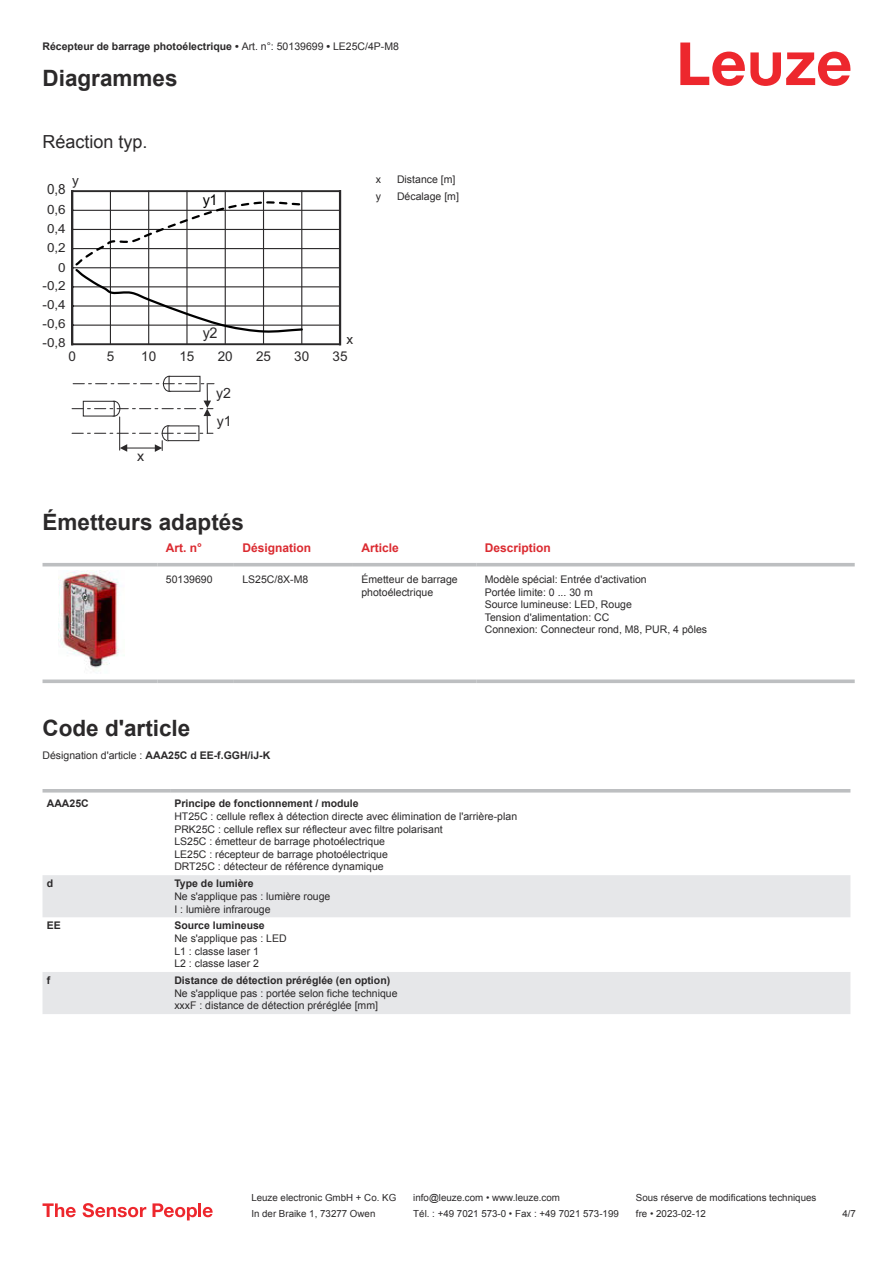
<style>
.page{position:relative;width:893px;height:1263px;background:#fff}
.page>*{position:absolute;margin:0;border:0;box-sizing:border-box;transform-origin:0 0}
.t1{font:700 22.5px "Arial";color:#2b292a}
.t2{font:18px "Arial";color:#2b292a}
.t3{font:14.85px "Arial";color:#2b292a}
.t4{font:14.85px "Arial";color:#000}
.t5{font:14.1px/27.8px "Arial";color:#2b292a}
.t6{font:13.95px "Arial";color:#2b292a;scale:.96 1}
.t7{font:13.5px "Arial";color:#2b292a}
.t8{font:12.75px "Arial";color:#2b292a;scale:1.06 1}
.t9{font:12.45px/19.2px "Arial";color:#2b292a;scale:1.08 1}
.t10{font:700 12px "Arial";color:#db2a30}
.t11{font:10.5px/12.6px "Arial";color:#2b292a}
.t12{font:700 10.5px "Arial";color:#2b292a}
.t13{font:9.75px "Arial";color:#2b292a}
.s1{font-weight:400}
.s2{font-weight:700}
</style>
<div class="page">
<svg style="left:680px;top:43px;width:170px;height:43px"></svg>
<svg style="left:43px;top:566px;width:812px;height:90px"></svg>
<hr style="left:43px;top:563px;width:114px;height:3px;background:#bdbfc1">
<hr style="left:157px;top:563px;width:77px;height:3px;background:#bdbfc1">
<hr style="left:234px;top:563px;width:119px;height:3px;background:#bdbfc1">
<hr style="left:353px;top:563px;width:123px;height:3px;background:#bdbfc1">
<hr style="left:476px;top:563px;width:379px;height:3px;background:#bdbfc1">
<svg style="left:43px;top:679px;width:114px;height:4px"></svg>
<svg style="left:157px;top:679px;width:77px;height:4px"></svg>
<svg style="left:234px;top:679px;width:119px;height:4px"></svg>
<svg style="left:353px;top:679px;width:123px;height:4px"></svg>
<svg style="left:476px;top:679px;width:379px;height:4px;background:#c5c7c9"></svg>
<img style="left:58px;top:571px;width:66px;height:100px">
<svg style="left:43px;top:792px;width:807px;height:1px"></svg>
<svg style="left:43px;top:875px;width:807px;height:139px;fill:#e6e7e9"></svg>
<hr style="left:43px;top:789px;width:127px;height:3px;background:#bdbfc1">
<hr style="left:170px;top:789px;width:680px;height:3px;background:#bdbfc1">
<svg style="left:43px;top:1203px;width:33px;height:14px"></svg>
<svg style="left:83px;top:1203px;width:63px;height:14px"></svg>
<svg style="left:153px;top:1203px;width:44px;height:17px"></svg>
<hr style="left:198px;top:1203px;width:3px;height:14px;background:#ed272d">
<svg style="left:203px;top:1207px;width:10px;height:10px"></svg>
<hr style="left:73px;top:210px;width:267px;height:1px;background:#2b292a">
<hr style="left:73px;top:229px;width:267px;height:1px;background:#2b292a">
<hr style="left:74px;top:248px;width:266px;height:1px;background:#2b292a">
<hr style="left:73px;top:267px;width:267px;height:1px;background:#2b292a">
<hr style="left:73px;top:286px;width:267px;height:1px;background:#2b292a">
<hr style="left:73px;top:305px;width:267px;height:2px;background:#2b292a">
<hr style="left:74px;top:325px;width:266px;height:1px;background:#2b292a">
<div style="left:71px;top:190px;width:270px;height:155px;border:2px solid #2b292a"></div>
<hr style="left:71px;top:191px;width:2px;height:153px;background:#2b292a">
<hr style="left:110px;top:191px;width:1px;height:153px;background:#2b292a">
<hr style="left:148px;top:191px;width:1px;height:153px;background:#2b292a">
<hr style="left:186px;top:191px;width:2px;height:153px;background:#2b292a">
<hr style="left:225px;top:191px;width:1px;height:153px;background:#2b292a">
<hr style="left:263px;top:191px;width:1px;height:153px;background:#2b292a">
<hr style="left:301px;top:191px;width:1px;height:153px;background:#2b292a">
<hr style="left:339px;top:191px;width:2px;height:153px;background:#2b292a">
<div style="left:162px;top:425px;width:12px;height:16px;border:1px solid #2b292a;border-radius:50%"></div>
<div style="left:168px;top:426px;width:31px;height:15px;background:#fff"></div>
<div style="left:167px;top:425px;width:32px;height:16px;border:1px solid #2b292a"></div>
<svg style="left:120px;top:441px;width:43px;height:11px"></svg>
<hr style="left:119px;top:417px;width:1px;height:33px;background:#2b292a">
<div style="left:163px;top:376px;width:12px;height:16px;border:1px solid #2b292a;border-radius:50%"></div>
<div style="left:169px;top:376px;width:31px;height:15px;background:#fff"></div>
<div style="left:169px;top:376px;width:31px;height:16px;border:1px solid #2b292a"></div>
<svg style="left:72px;top:383px;width:142px;height:51px"></svg>
<svg style="left:73px;top:200px;width:231px;height:134px"></svg>
<p class="t12" style="left:43px;top:43px;width:358px">Récepteur de barrage photoélectrique • <span class="s1">Art. n°: 50139699</span> • <span class="s1">LE25C/4P-M8</span></p>
<h1 class="t1" style="left:43px;top:70px;width:137px">Diagrammes</h1>
<h2 class="t2" style="left:43px;top:135px;width:107px">Réaction typ.</h2>
<p class="t7" style="left:72px;top:175px;width:8px">y</p>
<h3 class="t6" style="left:47px;top:184px;width:21px">0,8</h3>
<p class="t8" style="left:47px;top:204px;width:19px">0,6</p>
<p class="t9" style="left:47px;top:220px;width:19px">0,4</p>
<p class="t9" style="left:47px;top:239px;width:19px">0,2</p>
<p class="t9" style="left:58px;top:259px;width:8px">0</p>
<p class="t9" style="left:43px;top:277px;width:23px">-0,2</p>
<p class="t9" style="left:43px;top:296px;width:23px">-0,4</p>
<p class="t9" style="left:43px;top:315px;width:23px">-0,6 -0,8</p>
<h3 class="t4" style="left:203px;top:194px;width:16px">y1</h3>
<h3 class="t3" style="left:203px;top:327px;width:16px">y2</h3>
<p class="t7" style="left:346px;top:334px;width:8px">x</p>
<p class="t7" style="left:68px;top:351px;width:9px">0</p>
<p class="t7" style="left:141px;top:351px;width:17px">10</p>
<p class="t7" style="left:218px;top:351px;width:17px">20</p>
<p class="t7" style="left:294px;top:351px;width:17px">30</p>
<p class="t7" style="left:107px;top:351px;width:9px">5</p>
<p class="t7" style="left:179px;top:351px;width:17px">15</p>
<p class="t7" style="left:256px;top:351px;width:17px">25</p>
<p class="t7" style="left:333px;top:351px;width:17px">35</p>
<h3 class="t5" style="left:216px;top:380px;width:17px">y2 y1</h3>
<h3 class="t5" style="left:137px;top:444px;width:9px">x</h3>
<p class="t11" style="left:376px;top:174px;width:7px">x</p>
<p class="t11" style="left:397px;top:174px;width:60px">Distance [m]</p>
<p class="t11" style="left:376px;top:191px;width:7px">y</p>
<p class="t11" style="left:397px;top:191px;width:63px">Décalage [m]</p>
<h1 class="t1" style="left:43px;top:514px;width:203px">Émetteurs adaptés</h1>
<p class="t10" style="left:166px;top:543px;width:38px">Art. n°</p>
<p class="t10" style="left:242px;top:543px;width:70px">Désignation</p>
<p class="t10" style="left:361px;top:543px;width:39px">Article</p>
<p class="t10" style="left:485px;top:543px;width:68px">Description</p>
<p class="t11" style="left:166px;top:574px;width:48px">50139690</p>
<p class="t11" style="left:242px;top:574px;width:67px">LS25C/8X-M8</p>
<p class="t11" style="left:361px;top:574px;width:98px">Émetteur de barrage photoélectrique</p>
<p class="t11" style="left:485px;top:574px;width:224px">Modèle spécial: Entrée d'activation<br>Portée limite: 0 ... 30 m<br>Source lumineuse: LED, Rouge<br>Tension d'alimentation: CC<br>Connexion: Connecteur rond, M8, PUR, 4 pôles</p>
<h1 class="t1" style="left:43px;top:719px;width:149px">Code d'article</h1>
<p class="t11" style="left:43px;top:750px;width:229px">Désignation d'article : <span class="s2">AAA25C d EE-f.GGH/iJ-K</span></p>
<p class="t12" style="left:47px;top:800px;width:43px">AAA25C</p>
<p class="t12" style="left:174px;top:800px;width:186px">Principe de fonctionnement / module</p>
<p class="t11" style="left:174px;top:811px;width:344px">HT25C : cellule reflex à détection directe avec élimination de l'arrière-plan PRK25C : cellule reflex sur réflecteur avec filtre polarisant<br>LS25C : émetteur de barrage photoélectrique<br>LE25C : récepteur de barrage photoélectrique<br>DRT25C : détecteur de référence dynamique</p>
<p class="t12" style="left:47px;top:880px;width:8px">d</p>
<p class="t12" style="left:174px;top:880px;width:81px">Type de lumière</p>
<p class="t11" style="left:174px;top:891px;width:158px">Ne s'applique pas : lumière rouge<br>I : lumière infrarouge</p>
<p class="t12" style="left:47px;top:922px;width:16px">EE</p>
<p class="t12" style="left:174px;top:922px;width:92px">Source lumineuse</p>
<p class="t11" style="left:174px;top:933px;width:114px">Ne s'applique pas : LED<br>L1 : classe laser 1<br>L2 : classe laser 2</p>
<p class="t12" style="left:47px;top:976px;width:5px">f</p>
<p class="t12" style="left:174px;top:976px;width:217px">Distance de détection préréglée (en option)</p>
<p class="t11" style="left:174px;top:988px;width:225px">Ne s'applique pas : portée selon fiche technique xxxF : distance de détection préréglée [mm]</p>
<p class="t13" style="left:251px;top:1194px;width:146px">Leuze electronic GmbH + Co. KG</p>
<p class="t13" style="left:413px;top:1194px;width:148px">info@leuze.com • www.leuze.com</p>
<p class="t13" style="left:636px;top:1194px;width:182px">Sous réserve de modifications techniques</p>
<p class="t13" style="left:251px;top:1210px;width:126px">In der Braike 1, 73277 Owen</p>
<p class="t13" style="left:413px;top:1210px;width:207px">Tél. : +49 7021 573-0 • Fax : +49 7021 573-199</p>
<p class="t13" style="left:636px;top:1210px;width:72px">fre • 2023-02-12</p>
<p class="t13" style="left:842px;top:1210px;width:15px">4 /7</p>
</div>
